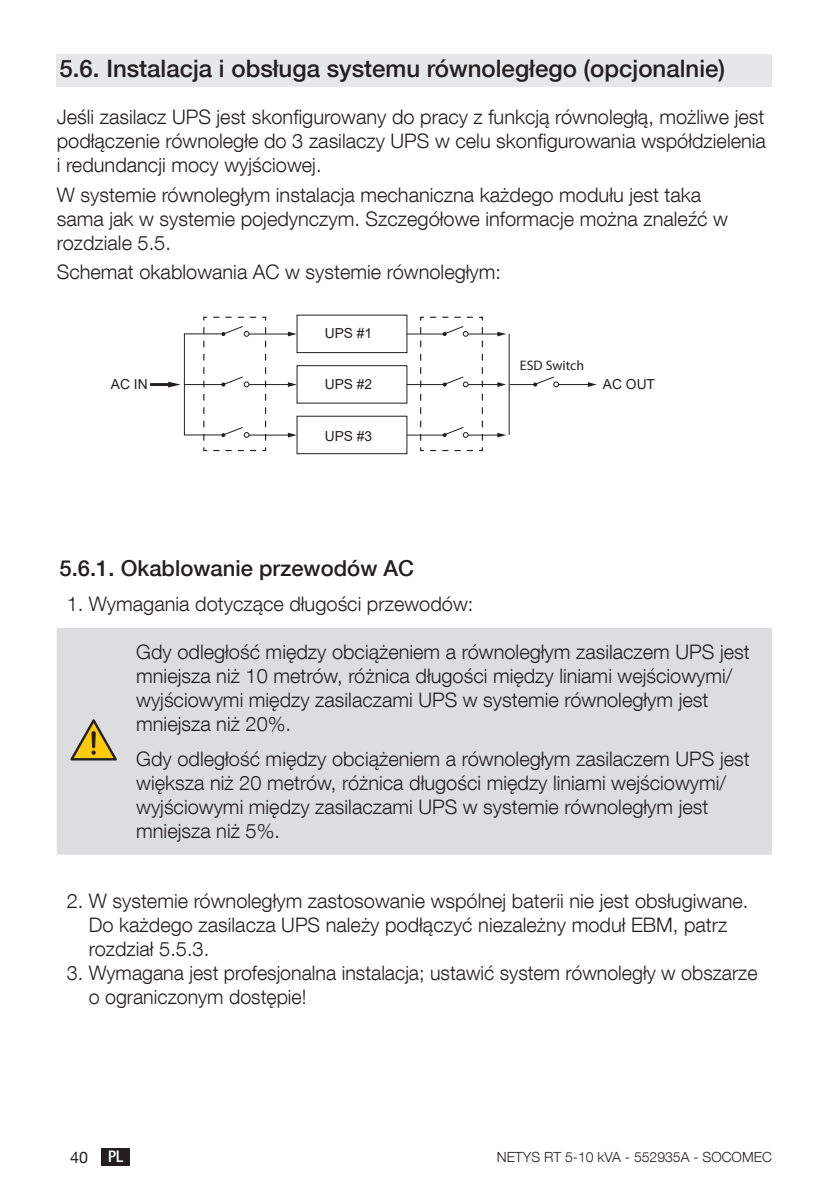
<style>
.page{position:relative;width:840px;height:1191px;background:#fff}
.page>*{position:absolute;margin:0;border:0;box-sizing:border-box;transform-origin:0 0}
.t1{font:500 24px "Helvetica Neue LT Com";color:#231f20}
.t2{font:500 22px "Helvetica Neue LT Com";color:#231f20}
.t3{font:300 20px/24px "Helvetica Neue LT Com";color:#231f20}
.t4{font:16px "Helvetica Neue LT Com";color:#231f20}
.t5{font:500 condensed 16px "Helvetica Neue LT Com";color:#fff}
.t6{font:300 14px "Helvetica Neue LT Com";color:#231f20}
.t7{font:13.8px "Arial";color:#231f20}
.t8{font:13.8px "Myriad Pro";color:#231f20}
</style>
<div class="page">
<div style="left:101px;top:1148px;width:29px;height:17px;background:#231f20"></div>
<div style="left:57px;top:54px;width:714px;height:33px;background:#e6e7e9"></div>
<div style="left:57px;top:628px;width:714px;height:226px;background:#dcdddf"></div>
<svg style="left:70px;top:719px;width:47px;height:41px;background:#c3b274"></svg>
<div style="left:296px;top:315px;width:111px;height:38px;border:1px solid #231f20"></div>
<hr style="left:249px;top:333px;width:40px;height:1px;background:#231f20">
<svg style="left:288px;top:332px;width:8px;height:4px"></svg>
<hr style="left:406px;top:333px;width:38px;height:1px;background:#231f20">
<div style="left:296px;top:365px;width:111px;height:38px;border:1px solid #231f20"></div>
<hr style="left:249px;top:384px;width:40px;height:1px;background:#231f20">
<svg style="left:288px;top:382px;width:8px;height:5px"></svg>
<hr style="left:406px;top:384px;width:38px;height:1px;background:#231f20">
<div style="left:296px;top:416px;width:111px;height:38px;border:1px solid #231f20"></div>
<hr style="left:249px;top:435px;width:40px;height:1px;background:#231f20">
<svg style="left:288px;top:433px;width:8px;height:4px"></svg>
<hr style="left:406px;top:435px;width:38px;height:1px;background:#231f20">
<hr style="left:468px;top:333px;width:30px;height:1px;background:#231f20">
<svg style="left:497px;top:332px;width:9px;height:4px"></svg>
<hr style="left:468px;top:384px;width:30px;height:1px;background:#231f20">
<hr style="left:468px;top:435px;width:30px;height:1px;background:#231f20">
<svg style="left:497px;top:433px;width:9px;height:4px"></svg>
<div style="left:184px;top:333px;width:37px;height:102px;border:1px solid #231f20"></div>
<hr style="left:184px;top:384px;width:39px;height:1px;background:#231f20">
<hr style="left:558px;top:384px;width:31px;height:1px;background:#231f20">
<svg style="left:587px;top:382px;width:9px;height:5px"></svg>
<svg style="left:497px;top:376px;width:61px;height:11px"></svg>
<svg style="left:150px;top:382px;width:30px;height:5px"></svg>
<hr style="left:508px;top:334px;width:1px;height:101px;background:#231f20">
<svg style="left:202px;top:316px;width:64px;height:136px"></svg>
<svg style="left:419px;top:316px;width:64px;height:136px"></svg>
<p class="t1" style="left:60px;top:54px;width:666px">5.6. Instalacja i obsługa systemu równoległego (opcjonalnie)</p>
<p class="t3" style="left:57px;top:104px;width:710px;text-align:justify">Jeśli zasilacz UPS jest skonfigurowany do pracy z funkcją równoległą, możliwe jest podłączenie równoległe do 3 zasilaczy UPS w celu skonfigurowania współdzielenia i redundancji mocy wyjściowej.</p>
<p class="t3" style="left:57px;top:182px;width:672px">W systemie równoległym instalacja mechaniczna każdego modułu jest taka sama jak w systemie pojedynczym. Szczegółowe informacje można znaleźć w rozdziale 5.5.</p>
<p class="t3" style="left:57px;top:260px;width:445px">Schemat okablowania AC w systemie równoległym:</p>
<p class="t7" style="left:324px;top:324px;width:49px">UPS #1</p>
<p class="t8" style="left:519px;top:356px;width:66px">ESD Switch</p>
<p class="t7" style="left:111px;top:375px;width:38px">AC IN</p>
<p class="t7" style="left:602px;top:375px;width:54px">AC OUT</p>
<p class="t7" style="left:324px;top:375px;width:49px">UPS #2</p>
<p class="t7" style="left:324px;top:427px;width:49px">UPS #3</p>
<p class="t2" style="left:60px;top:554px;width:356px">5.6.1. Okablowanie przewodów AC</p>
<p class="t3" style="left:67px;top:591px;width:408px">1. Wymagania dotyczące długości przewodów:</p>
<p class="t3" style="left:136px;top:639px;width:614px">Gdy odległość między obciążeniem a równoległym zasilaczem UPS jest mniejsza niż 10 metrów, różnica długości między liniami wejściowymi/ wyjściowymi między zasilaczami UPS w systemie równoległym jest mniejsza niż 20%.</p>
<p class="t3" style="left:136px;top:746px;width:614px">Gdy odległość między obciążeniem a równoległym zasilaczem UPS jest większa niż 20 metrów, różnica długości między liniami wejściowymi/ wyjściowymi między zasilaczami UPS w systemie równoległym jest mniejsza niż 5%.</p>
<p class="t3" style="left:89px;top:889px;width:660px;text-indent:-22px">2. W systemie równoległym zastosowanie wspólnej baterii nie jest obsługiwane.<br>Do każdego zasilacza UPS należy podłączyć niezależny moduł EBM, patrz rozdział 5.5.3.</p>
<p class="t3" style="left:89px;top:961px;width:670px;text-indent:-22px">3. Wymagana jest profesjonalna instalacja; ustawić system równoległy w obszarze o ograniczonym dostępie!</p>
<p class="t4" style="left:70px;top:1147px;width:19px">40</p>
<p class="t5" style="left:108px;top:1147px;width:17px">PL</p>
<p class="t6" style="left:496px;top:1148px;width:276px">NETYS RT 5-10 kVA - 552935A - SOCOMEC</p>
</div>
